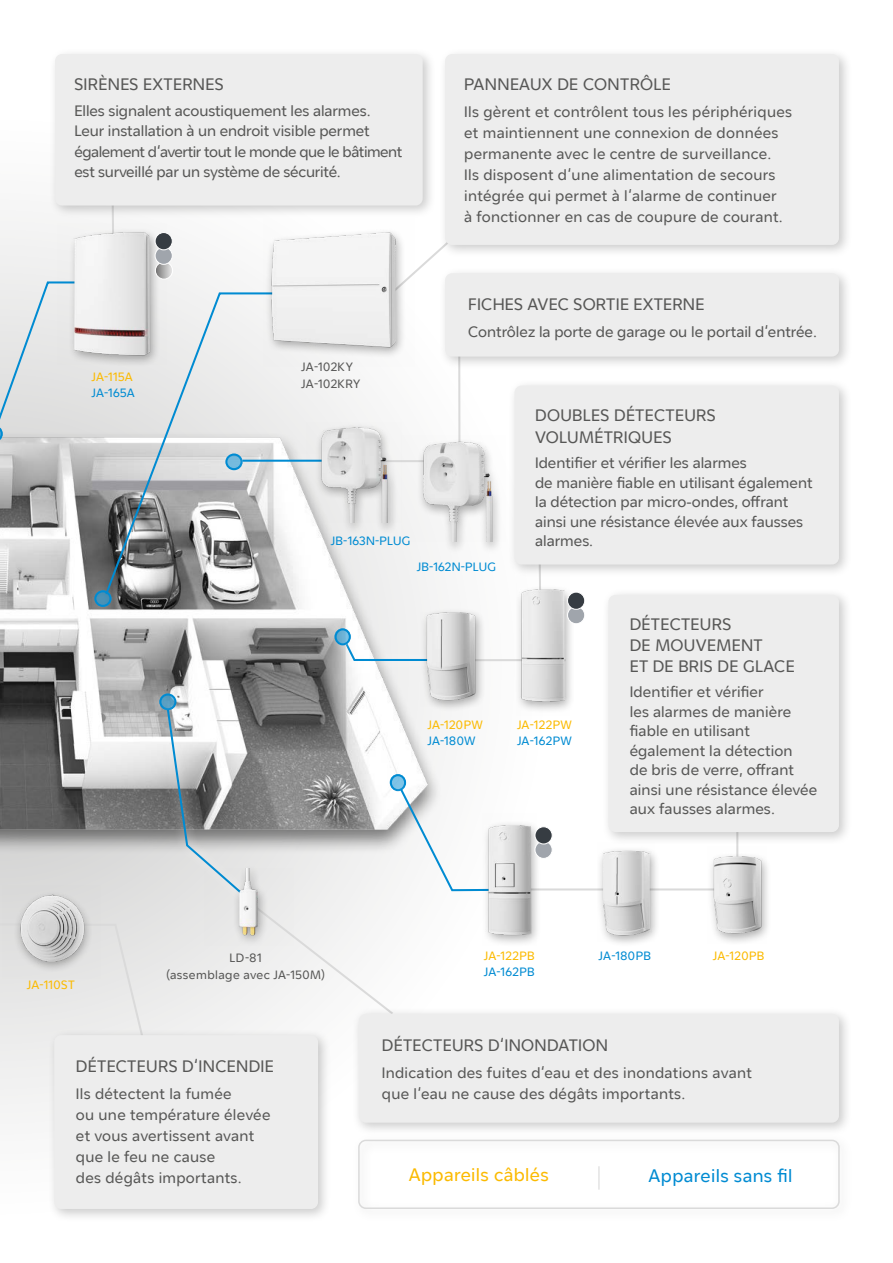
<style>
.page{position:relative;width:893px;height:1263px;background:#fff}
.page>*{position:absolute;margin:0;border:0;box-sizing:border-box;transform-origin:0 0}
.t1{font:18px "Jablo";letter-spacing:.02em;color:#008bd2}
.t2{font:18px "Jablo";letter-spacing:.02em;color:#fbba00}
.t3{font:16.5px/21px "Jablo";letter-spacing:.02em;color:#575756}
.t4{font:15px/21px "Jablo";letter-spacing:.01em;color:#575756}
.t5{font:12px "Jablo";letter-spacing:.02em;color:#008bd2}
.t6{font:12px "Jablo";letter-spacing:.035em;color:#fbba00}
.t7{font:12px/16.5px "Jablo";letter-spacing:.035em;color:#575756}
</style>
<div class="page">
<svg style="left:0;top:217px;width:546px;height:901px"></svg>
<img style="left:0;top:420px;width:428px;height:516px">
<hr style="left:458px;top:354px;width:2px;height:92px;background:#dadada">
<hr style="left:736px;top:800px;width:2px;height:78px;background:#dadada">
<div style="left:336px;top:634px;width:137px;height:37px;background:#fff;opacity:.8"></div>
<svg style="left:344px;top:641px;width:76px;height:21px"></svg>
<hr style="left:432px;top:659px;width:134px;height:2px;background:#dadada">
<hr style="left:350px;top:460px;width:99px;height:2px;background:#dadada">
<svg style="left:414px;top:225px;width:53px;height:71px"></svg>
<div style="left:438px;top:47px;width:414px;height:212px;background:#000;opacity:.21"></div>
<div style="left:445px;top:54px;width:394px;height:191px;background:#ededed;border-radius:7px"></div>
<div style="left:84px;top:580px;width:38px;height:37px;background:#fff;opacity:.8"></div>
<div style="left:94px;top:590px;width:17px;height:17px;border:2px solid #008bd2;border-radius:50%"></div>
<div style="left:149px;top:683px;width:38px;height:38px;background:#fff;opacity:.8"></div>
<div style="left:159px;top:693px;width:17px;height:17px;border:2px solid #008bd2;border-radius:50%"></div>
<div style="left:325px;top:618px;width:36px;height:37px;background:#fff;opacity:.8"></div>
<div style="left:335px;top:628px;width:16px;height:17px;border:2px solid #008bd2;border-radius:50%"></div>
<svg style="left:0;top:280px;width:90px;height:162px;background:#dce0e2"></svg>
<div style="left:157px;top:700px;width:109px;height:215px;background:#fff;opacity:.8"></div>
<svg style="left:110px;top:219px;width:5px;height:4px"></svg>
<div style="left:352px;top:1007px;width:501px;height:129px;background:#000;opacity:.21"></div>
<div style="left:359px;top:1014px;width:480px;height:109px;background:#ededed;border-radius:7px"></div>
<div style="left:351px;top:1133px;width:502px;height:89px;background:#fff"></div>
<div style="left:358px;top:1140px;width:482px;height:69px;border:2px solid #dadada;border-radius:7px"></div>
<div style="left:0;top:922px;width:151px;height:142px;background:#e9e9e8"></div>
<div style="left:47px;top:1028px;width:284px;height:194px;background:#000;opacity:.21"></div>
<div style="left:54px;top:1035px;width:264px;height:174px;background:#ededed;border-radius:7px"></div>
<img style="left:2px;top:886px;width:98px;height:92px">
<div style="left:515px;top:584px;width:60px;height:130px;background:#000;opacity:.32"></div>
<img style="left:517px;top:578px;width:52px;height:137px">
<div style="left:567px;top:606px;width:18px;height:18px;background:#a0a5ac;border-radius:50%"></div>
<div style="left:567px;top:606px;width:18px;height:18px;border:1px solid #fff;border-radius:50%"></div>
<div style="left:567px;top:592px;width:18px;height:17px;background:#363c42;border-radius:50%"></div>
<div style="left:567px;top:592px;width:18px;height:18px;border:1px solid #fff;border-radius:50%"></div>
<svg style="left:104px;top:291px;width:176px;height:305px"></svg>
<img style="left:264px;top:219px;width:150px;height:147px">
<div style="left:232px;top:449px;width:135px;height:23px;background:#fff;opacity:.8"></div>
<hr style="left:242px;top:460px;width:115px;height:2px;background:#008bd2">
<div style="left:315px;top:423px;width:84px;height:112px;background:#000;opacity:.32"></div>
<img style="left:307px;top:423px;width:94px;height:100px">
<div style="left:416px;top:437px;width:86px;height:117px;background:#000;opacity:.32"></div>
<img style="left:402px;top:435px;width:104px;height:107px">
<div style="left:438px;top:267px;width:414px;height:103px;background:#000;opacity:.21"></div>
<div style="left:445px;top:273px;width:394px;height:84px;background:#ededed;border-radius:7px"></div>
<div style="left:602px;top:588px;width:251px;height:257px;background:#000;opacity:.21"></div>
<div style="left:608px;top:595px;width:231px;height:237px;background:#ededed;border-radius:7px"></div>
<svg style="left:166px;top:707px;width:338px;height:309px"></svg>
<hr style="left:514px;top:888px;width:220px;height:2px;background:#dadada">
<div style="left:482px;top:820px;width:60px;height:127px;background:#fafafa"></div>
<img style="left:482px;top:813px;width:54px;height:129px">
<div style="left:535px;top:841px;width:17px;height:17px;background:#a0a5ac;border-radius:50%"></div>
<div style="left:535px;top:841px;width:18px;height:18px;border:1px solid #fff;border-radius:50%"></div>
<div style="left:535px;top:827px;width:17px;height:17px;background:#363c42;border-radius:50%"></div>
<div style="left:535px;top:826px;width:18px;height:18px;border:1px solid #fff;border-radius:50%"></div>
<div style="left:707px;top:852px;width:65px;height:94px;background:#000;opacity:.32"></div>
<img style="left:708px;top:846px;width:58px;height:97px">
<div style="left:595px;top:846px;width:66px;height:102px;background:#000;opacity:.32"></div>
<img style="left:598px;top:842px;width:56px;height:100px">
<div style="left:420px;top:608px;width:66px;height:105px;background:#000;opacity:.32"></div>
<img style="left:420px;top:612px;width:59px;height:95px">
<div style="left:48px;top:47px;width:388px;height:172px;background:#000;opacity:.21"></div>
<div style="left:55px;top:54px;width:368px;height:152px;background:#ededed;border-radius:7px"></div>
<svg style="left:598px;top:1166px;width:1px;height:23px"></svg>
<div style="left:508px;top:379px;width:344px;height:199px;background:#000;opacity:.21"></div>
<div style="left:514px;top:386px;width:325px;height:178px;background:#ededed;border-radius:7px"></div>
<div style="left:68px;top:227px;width:93px;height:141px;background:#e5e5e5"></div>
<img style="left:57px;top:223px;width:109px;height:142px">
<svg style="left:155px;top:262px;width:18px;height:17px"></svg>
<div style="left:155px;top:261px;width:18px;height:18px;border:1px solid #fff;border-radius:50%"></div>
<div style="left:155px;top:247px;width:17px;height:17px;background:#a0a5ac;border-radius:50%"></div>
<div style="left:155px;top:247px;width:18px;height:18px;border:1px solid #fff;border-radius:50%"></div>
<div style="left:155px;top:233px;width:17px;height:17px;background:#363c42;border-radius:50%"></div>
<div style="left:155px;top:232px;width:18px;height:18px;border:1px solid #fff;border-radius:50%"></div>
<p class="t3" style="left:74px;top:73px;width:151px">SIRÈNES EXTERNES</p>
<p class="t4" style="left:74px;top:100px;width:329px;line-height:20.2px">Elles signalent acoustiquement les alarmes.<br>Leur installation à un endroit visible permet également d‘avertir tout le monde que le bâtiment est surveillé par un système de sécurité.</p>
<p class="t6" style="left:91px;top:369px;width:43px">JA-115A</p>
<p class="t5" style="left:91px;top:386px;width:45px">JA-165A</p>
<p class="t7" style="left:301px;top:358px;width:60px">JA-102KY<br>JA-102KRY</p>
<p class="t5" style="left:331px;top:533px;width:81px">JB-163N-PLUG</p>
<p class="t3" style="left:464px;top:73px;width:208px">PANNEAUX DE CONTRÔLE</p>
<p class="t4" style="left:464px;top:101px;width:329px">Ils gèrent et contrôlent tous les périphériques et maintiennent une connexion de données permanente avec le centre de surveillance.<br>Ils disposent d‘une alimentation de secours intégrée qui permet à l‘alarme de continuer<br>à fonctionner en cas de coupure de courant.</p>
<p class="t3" style="left:468px;top:294px;width:238px">FICHES AVEC SORTIE EXTERNE</p>
<p class="t4" style="left:468px;top:321px;width:350px">Contrôlez la porte de garage ou le portail d‘entrée.</p>
<p class="t3" style="left:535px;top:405px;width:182px">DOUBLES DÉTECTEURS<br>VOLUMÉTRIQUES</p>
<p class="t4" style="left:535px;top:453px;width:279px;line-height:19.5px">Identifier et vérifier les alarmes<br>de manière fiable en utilisant également la détection par micro-ondes, offrant ainsi une résistance élevée aux fausses alarmes.</p>
<p class="t6" style="left:27px;top:977px;width:49px">JA-110ST</p>
<p class="t7" style="left:166px;top:950px;width:160px;text-align:center">LD-81<br>(assemblage avec JA-150M)</p>
<p class="t3" style="left:76px;top:1056px;width:199px">DÉTECTEURS D‘INCENDIE</p>
<p class="t4" style="left:76px;top:1083px;width:196px">Ils détectent la fumée<br>ou une température élevée et vous avertissent avant que le feu ne cause<br>des dégâts importants.</p>
<p class="t5" style="left:417px;top:559px;width:81px">JB-162N-PLUG</p>
<p class="t6" style="left:427px;top:717px;width:57px">JA-120PW</p>
<p class="t5" style="left:427px;top:733px;width:50px">JA-180W</p>
<p class="t6" style="left:517px;top:717px;width:56px">JA-122PW</p>
<p class="t5" style="left:517px;top:733px;width:56px">JA-162PW</p>
<p class="t3" style="left:630px;top:613px;width:166px">DÉTECTEURS<br>DE MOUVEMENT<br>ET DE BRIS DE GLACE</p>
<p class="t4" style="left:630px;top:682px;width:189px;line-height:19.5px">Identifier et vérifier<br>les alarmes de manière fiable en utilisant également la détection<br>de bris de verre, offrant ainsi une résistance élevée aux fausses alarmes.</p>
<p class="t6" style="left:484px;top:948px;width:52px">JA-122PB</p>
<p class="t5" style="left:484px;top:965px;width:52px">JA-162PB</p>
<p class="t5" style="left:599px;top:949px;width:54px">JA-180PB</p>
<p class="t6" style="left:713px;top:948px;width:53px">JA-120PB</p>
<p class="t3" style="left:382px;top:1034px;width:228px">DÉTECTEURS D‘INONDATION</p>
<p class="t4" style="left:382px;top:1062px;width:372px">Indication des fuites d‘eau et des inondations avant que l‘eau ne cause des dégâts importants.</p>
<p class="t2" style="left:409px;top:1164px;width:142px">Appareils câblés</p>
<p class="t1" style="left:649px;top:1165px;width:145px">Appareils sans fil</p>
</div>
